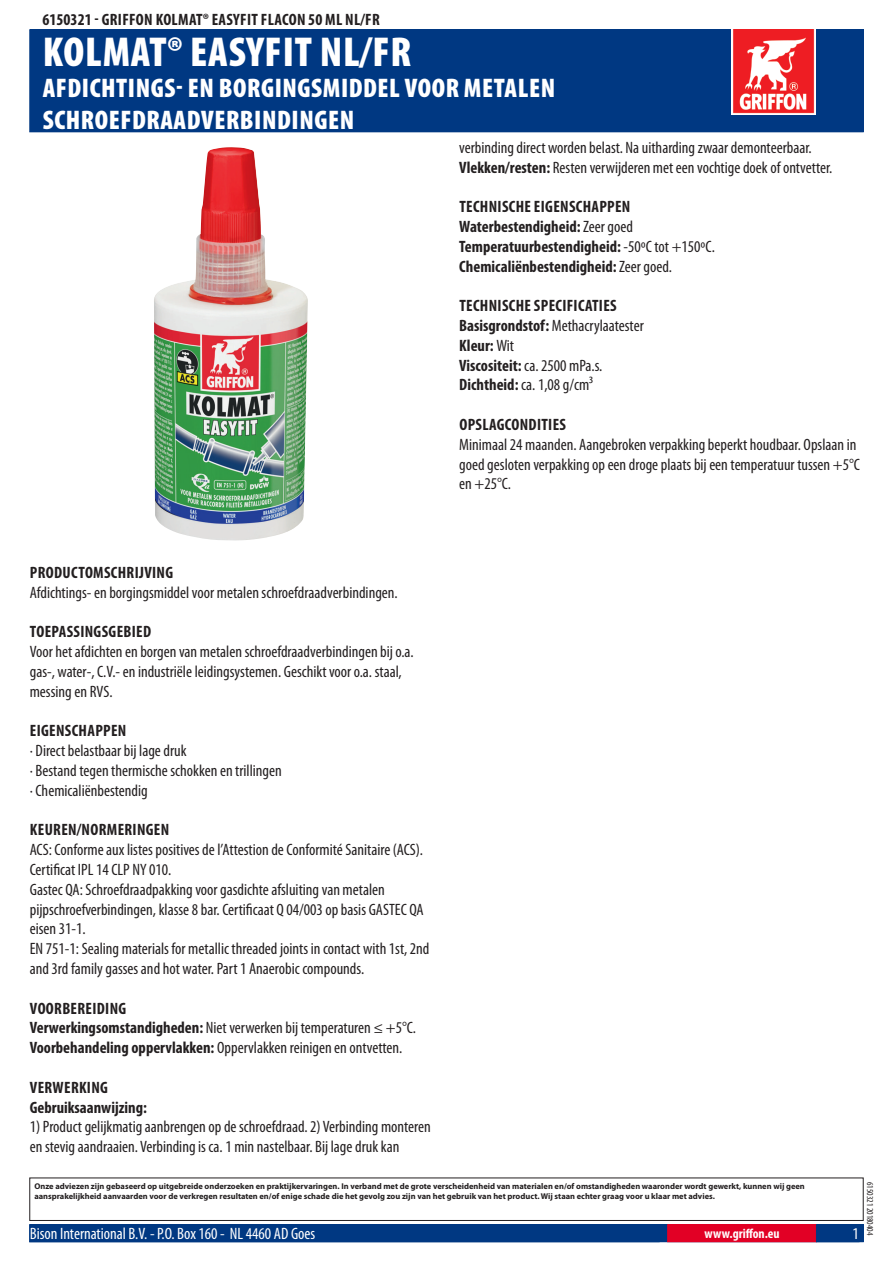
<style>
.page{position:relative;width:893px;height:1263px;background:#fff}
.page>*{position:absolute;margin:0;border:0;box-sizing:border-box;transform-origin:0 0}
.PageHeader{font:900 condensed 42px "Myriad Pro";letter-spacing:.02em;color:#fff}
.PageSubheader{font:900 condensed 27px/32.4px "Myriad Pro";letter-spacing:.02em;color:#fff}
.Regular{font:condensed 16.5px/19.8px "Myriad Pro";color:#231f20}
.TOCItem{font:700 condensed 16.5px "Myriad Pro";letter-spacing:.02em;color:#231f20}
.Regular-2{font:700 condensed 16.5px "Myriad Pro";color:#231f20}
.ContactData{font:condensed 16.5px "Myriad Pro";color:#fff}
.URL{font:700 condensed 13.5px "Myriad Pro";color:#fff}
.Revisie{font:condensed 9px "Myriad Pro";color:#231f20}
.Disclaimer{font:700 8.4px/10.1px "Myriad Pro";color:#231f20}
.s1{font-weight:700}
.s2{font-weight:400}
</style>
<div class="page">
<div style="left:30px;top:30px;width:833px;height:102px;background:#003882"></div>
<img style="left:731px;top:30px;width:85px;height:85px">
<div style="left:29px;top:1177px;width:835px;height:44px;border:1px solid #231f20"></div>
<div style="left:30px;top:1225px;width:833px;height:17px;background:#003882"></div>
<div style="left:29px;top:1224px;width:835px;height:18px;border:1px solid #003882"></div>
<div style="left:668px;top:1225px;width:148px;height:17px;background:#e20025"></div>
<div style="left:667px;top:1224px;width:150px;height:18px;border:1px solid #e20025"></div>
<img style="left:154px;top:147px;width:154px;height:394px">
<p class="TOCItem" style="left:43px;top:9px;width:331px">6150321 - Griffon Kolmat® Easyfit Flacon 50 ml NL/FR</p>
<p class="PageHeader" style="left:43px;top:25px;width:370px">KOLMAT® EASYFIT NL/FR</p>
<p class="PageSubheader" style="left:43px;top:71px;width:499px">AFDICHTINGS- EN BORGINGSMIDDEL VOOR METALEN<br>SCHROEFDRAADVERBINDINGEN</p>
<p class="Regular" style="left:459px;top:137px;width:354px">verbinding direct worden belast. Na uitharding zwaar demonteerbaar.</p>
<p class="Regular" style="left:459px;top:157px;width:375px"><span class="s1">Vlekken/resten:</span> Resten verwijderen met een vochtige doek of ontvetter.</p>
<p class="TOCItem" style="left:459px;top:196px;width:173px">Technische eigenschappen</p>
<p class="Regular-2" style="left:459px;top:216px;width:175px">Waterbestendigheid: <span class="s2">Zeer goed</span></p>
<p class="Regular-2" style="left:459px;top:236px;width:257px">Temperatuurbestendigheid: <span class="s2">-50ºC tot +1 50ºC.</span></p>
<p class="Regular-2" style="left:459px;top:256px;width:214px">Chemicaliënbestendigheid: <span class="s2">Zeer goed.</span></p>
<p class="TOCItem" style="left:459px;top:295px;width:159px">Technische specificaties</p>
<p class="Regular" style="left:459px;top:315px;width:186px"><span class="s1">Basisgrondstof:</span> Methacrylaatester</p>
<p class="Regular-2" style="left:459px;top:335px;width:56px">Kleur: <span class="s2">Wit</span></p>
<p class="Regular" style="left:459px;top:355px;width:145px"><span class="s1">Viscositeit:</span> ca. 2500 mPa.s.</p>
<p class="Regular" style="left:459px;top:375px;width:135px"><span class="s1">Dichtheid:</span> ca. 1 ,08 g/cm³</p>
<p class="TOCItem" style="left:459px;top:414px;width:108px">Opslagcondities</p>
<p class="Regular" style="left:459px;top:434px;width:402px">Minimaal 24 maanden. Aangebroken verpakking beperkt houdbaar. Opslaan in goed gesloten verpakking op een droge plaats bij een temperatuur tussen +5°C en +25°C.</p>
<p class="TOCItem" style="left:30px;top:562px;width:144px">Productomschrijving</p>
<p class="Regular" style="left:30px;top:582px;width:370px">Afdichtings- en borgingsmiddel voor metalen schroefdraadverbindingen.</p>
<p class="TOCItem" style="left:30px;top:621px;width:123px">Toepassingsgebied</p>
<p class="Regular" style="left:30px;top:642px;width:385px">Voor het afdichten en borgen van metalen schroefdraadverbindingen bij o.a. gas-, water-, C.V.- en industriële leidingsystemen. Geschikt voor o.a. staal, messing en RVS.</p>
<p class="TOCItem" style="left:30px;top:720px;width:98px">Eigenschappen</p>
<p class="Regular" style="left:30px;top:741px;width:254px">· Direct belastbaar bij lage druk<br>· Bestand tegen thermische schokken en trillingen · Chemicaliënbestendig</p>
<p class="TOCItem" style="left:30px;top:819px;width:141px">Keuren/Normeringen</p>
<p class="Regular" style="left:30px;top:840px;width:401px">ACS: Conforme aux listes positives de l’Attestion de Conformité Sanitaire (ACS).<br>Certificat IPL 1 4 CLP NY 01 0.<br>Gastec QA: Schroefdraadpakking voor gasdichte afsluiting van metalen pijpschroefverbindingen, klasse 8 bar. Certificaat Q 04/003 op basis GASTEC QA eisen 31 -1 .<br>EN 751 -1 : Sealing materials for metallic threaded joints in contact with 1 st, 2nd and 3rd family gasses and hot water. Part 1 Anaerobic compounds.</p>
<p class="TOCItem" style="left:30px;top:998px;width:97px">Voorbereiding</p>
<p class="Regular" style="left:30px;top:1018px;width:388px"><span class="s1">Verwerkingsomstandigheden:</span> Niet verwerken bij temperaturen ≤ +5°C.</p>
<p class="Regular" style="left:30px;top:1038px;width:374px"><span class="s1">Voorbehandeling oppervlakken:</span> Oppervlakken reinigen en ontvetten.</p>
<p class="TOCItem" style="left:30px;top:1077px;width:79px">Verwerking</p>
<p class="Regular-2" style="left:30px;top:1097px;width:119px">Gebruiksaanwijzing:</p>
<p class="Regular" style="left:30px;top:1117px;width:402px">1 ) Product gelijkmatig aanbrengen op de schroefdraad. 2) Verbinding monteren en stevig aandraaien. Verbinding is ca. 1 min nastelbaar. Bij lage druk kan</p>
<p class="Disclaimer" style="left:34px;top:1181px;width:772px">Onze adviezen zijn gebaseerd op uitgebreide onderzoeken en praktijkervaringen. In verband met de grote verscheidenheid van materialen en/of omstandigheden waaronder wordt gewerkt, kunnen wij geen aansprakelijkheid aanvaarden voor de verkregen resultaten en/of enige schade die het gevolg zou zijn van het gebruik van het product. Wij staan echter graag voor u klaar met advies.</p>
<p class="ContactData" style="left:30px;top:1224px;width:287px">Bison International B.V. - P.O. Box 1 60 - NL 4460 AD Goes</p>
<p class="URL" style="left:704px;top:1225px;width:77px">www.griffon.eu</p>
<p class="Revisie" style="left:875px;top:1182px;width:55px;rotate:90deg">61 50321 201 80404</p>
</div>
